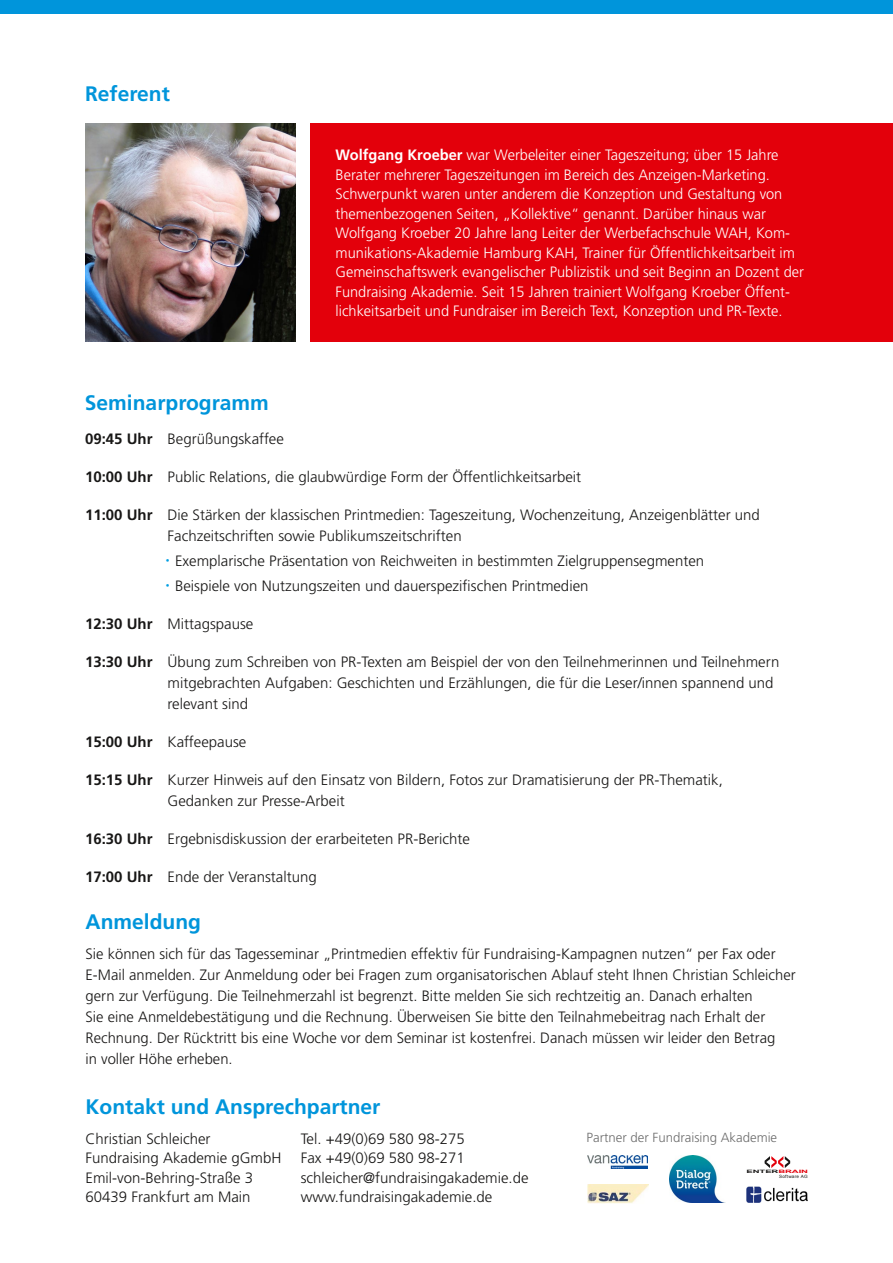
<style>
.page{position:relative;width:893px;height:1263px;background:#fff}
.page>*{position:absolute;margin:0;border:0;box-sizing:border-box;transform-origin:0 0}
.t1{font:700 21px "Frutiger LT";color:#0095db}
.t2{font:300 15px/21px "Frutiger LT";color:#181716}
.t3{font:300 15px/19.5px "Frutiger LT";color:#fff}
.t4{font:300 13.2px "Frutiger LT";color:#6e6e6e}
.t5{font:700 4.5px "Arial";letter-spacing:-.01em;color:#181716;scale:2.08 1}
.t6{font:4.35px "Arial";letter-spacing:.05em;color:#181716;scale:1.06 1}
.s1{font-weight:700}
.s2{color:#e3000b}
</style>
<div class="page">
<div style="left:0;top:0;width:893px;height:14px;background:#0095db"></div>
<div style="left:310px;top:124px;width:583px;height:218px;background:#e3000b"></div>
<img style="left:85px;top:124px;width:211px;height:218px">
<img style="left:669px;top:1156px;width:56px;height:47px">
<img style="left:587px;top:1184px;width:62px;height:19px">
<img style="left:588px;top:1155px;width:59px;height:14px">
<svg style="left:765px;top:1156px;width:25px;height:12px"></svg>
<img style="left:746px;top:1187px;width:62px;height:15px">
<h1 class="t1" style="left:85px;top:81px;width:86px">Referent</h1>
<h1 class="t1" style="left:85px;top:391px;width:186px">Seminarprogramm</h1>
<p class="t3" style="left:336px;top:146px;width:470px"><span class="s1">Wolfgang Kroeber</span> war Werbeleiter einer Tageszeitung; über 15 Jahre Berater mehrerer Tageszeitungen im Bereich des Anzeigen-Marketing.<br>Schwerpunkt waren unter anderem die Konzeption und Gestaltung von themenbezogenen Seiten, „Kollektive“ genannt. Darüber hinaus war Wolfgang Kroeber 20 Jahre lang Leiter der Werbefachschule WAH, Kom&shy;munikations-Akademie Hamburg KAH, Trainer für Öffentlichkeitsarbeit im Gemeinschaftswerk evangelischer Publizistik und seit Beginn an Dozent der Fundraising Akademie. Seit 15 Jahren trainiert Wolfgang Kroeber Öffent&shy;lichkeitsarbeit und Fundraiser im Bereich Text, Konzeption und PR-Texte.</p>
<p class="t2" style="left:85px;top:428px;width:200px"><span class="s1">09:45 Uhr</span> Begrüßungskaffee</p>
<p class="t2" style="left:85px;top:466px;width:498px"><span class="s1">10:00 Uhr</span> Public Relations, die glaubwürdige Form der Öffentlichkeitsarbeit</p>
<p class="t2" style="left:168px;top:504px;width:594px;text-indent:-82px"><span class="s1">11:00 Uhr</span> Die Stärken der klassischen Printmedien: Tageszeitung, Wochenzeitung, Anzeigenblätter und<br>Fachzeitschriften sowie Publikumszeitschriften</p>
<p class="t2" style="left:166px;top:551px;width:540px"><sup>•</sup> Exemplarische Präsentation von Reichweiten in bestimmten Zielgruppensegmenten</p>
<p class="t2" style="left:166px;top:576px;width:424px"><sup>•</sup> Beispiele von Nutzungszeiten und dauerspezifischen Printmedien</p>
<p class="t2" style="left:85px;top:614px;width:170px"><span class="s1">12:30 Uhr</span> Mittagspause</p>
<p class="t2" style="left:168px;top:652px;width:613px;text-indent:-82px"><span class="s1">13:30 Uhr</span> Übung zum Schreiben von PR-Texten am Beispiel der von den Teilnehmerinnen und Teilnehmern mitgebrachten Aufgaben: Geschichten und Erzählungen, die für die Leser/innen spannend und relevant sind</p>
<p class="t2" style="left:85px;top:732px;width:163px"><span class="s1">15:00 Uhr</span> Kaffeepause</p>
<p class="t2" style="left:168px;top:770px;width:557px;text-indent:-82px"><span class="s1">15:15 Uhr</span> Kurzer Hinweis auf den Einsatz von Bildern, Fotos zur Dramatisierung der PR-Thematik,<br>Gedanken zur Presse-Arbeit</p>
<p class="t2" style="left:85px;top:829px;width:387px"><span class="s1">16:30 Uhr</span> Ergebnisdiskussion der erarbeiteten PR-Berichte</p>
<p class="t2" style="left:85px;top:867px;width:233px"><span class="s1">17:00 Uhr</span> Ende der Veranstaltung</p>
<h1 class="t1" style="left:86px;top:909px;width:117px">Anmeldung</h1>
<p class="t2" style="left:86px;top:943px;width:712px">Sie können sich für das Tagesseminar „Printmedien effektiv für Fundraising-Kampagnen nutzen“ per Fax oder E-Mail anmelden. Zur Anmeldung oder bei Fragen zum organisatorischen Ablauf steht Ihnen Christian Schleicher gern zur Verfügung. Die Teilnehmerzahl ist begrenzt. Bitte melden Sie sich rechtzeitig an. Danach erhalten<br>Sie eine Anmeldebestätigung und die Rechnung. Überweisen Sie bitte den Teilnahmebeitrag nach Erhalt der Rechnung. Der Rücktritt bis eine Woche vor dem Seminar ist kostenfrei. Danach müssen wir leider den Betrag<br>in voller Höhe erheben.</p>
<h1 class="t1" style="left:86px;top:1094px;width:296px">Kontakt und Ansprechpartner</h1>
<p class="t2" style="left:86px;top:1129px;width:197px;line-height:19.5px">Christian Schleicher<br>Fundraising Akademie gGmbH<br>Emil-von-Behring-Straße 3<br>60439 Frankfurt am Main</p>
<p class="t2" style="left:301px;top:1129px;width:229px;line-height:19.5px">Tel. +49(0)69 580 98-275<br>Fax +49(0)69 580 98-271 schleicher@fundraisingakademie.de www.fundraisingakademie.de</p>
<p class="t4" style="left:586px;top:1130px;width:192px">Partner der Fundraising Akademie</p>
<p class="t5" style="left:747px;top:1169px;width:31px">ENTER<span class="s2">BRAIN</span></p>
<p class="t6" style="left:779px;top:1174px;width:28px">Software AG</p>
</div>
